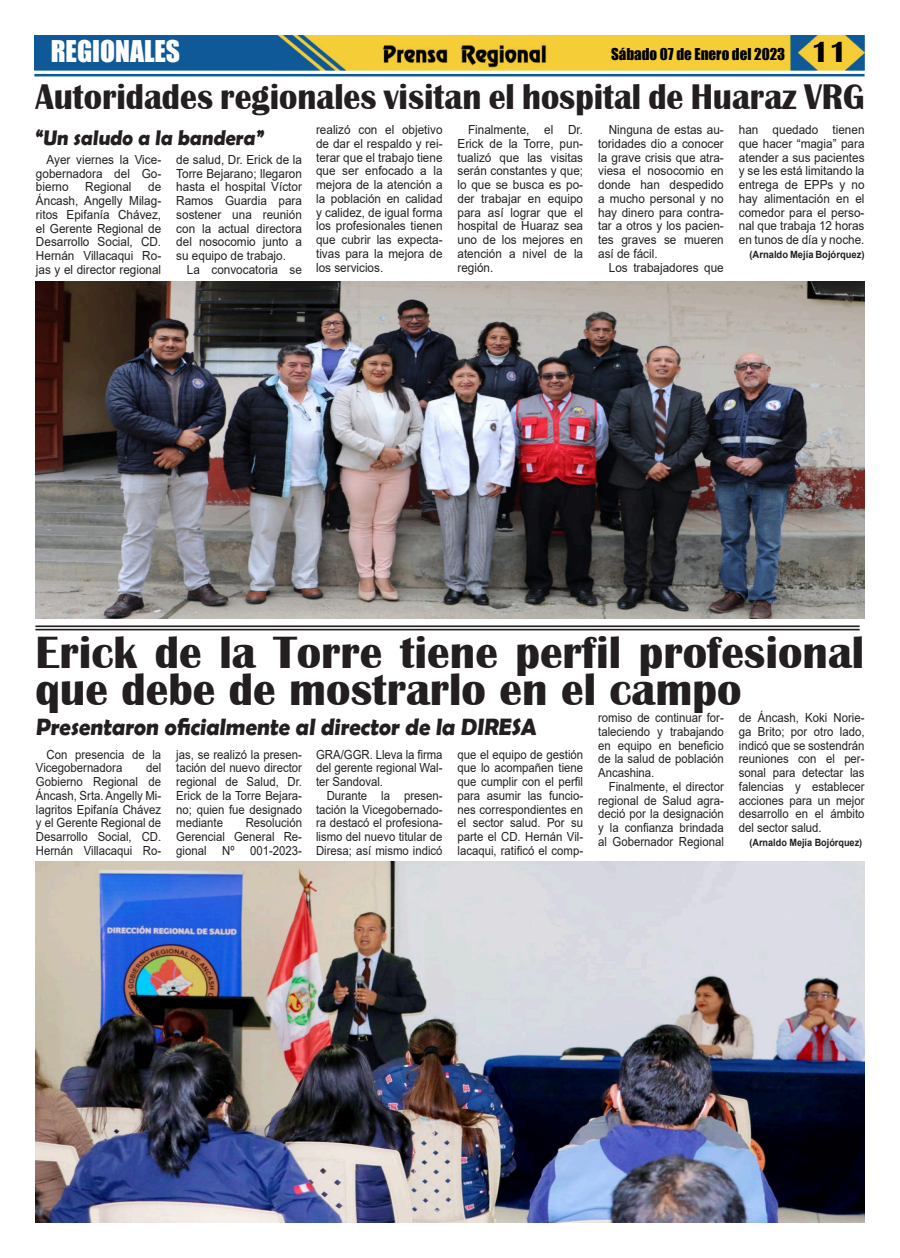
<style>
.page{position:relative;width:900px;height:1258px;background:#fff}
.page>*{position:absolute;margin:0;border:0;box-sizing:border-box;transform-origin:0 0}
.t1{font:700 46.5px/37.5px "Britannic";color:#231f20}
.t2{font:700 36.75px "Britannic";color:#231f20;scale:.92 1}
.t3{font:27.5px "Impact";color:#fff}
.t4{font:700 23.75px "Berlin Sans FB Demi";color:#231f20;scale:.96 1}
.t5{font:700 21.25px "Berlin Sans FB Demi";color:#231f20;scale:.96 1}
.t6{font:15px "Impact";color:#000}
.t7{font:12.5px/13.8px "Arial";color:#231f20;text-align:justify;scale:.94 1}
.t8{font:12.5px/13.8px "Arial";color:#231f20;text-align:justify;scale:.91 1}
.t9{font:700 10px "Arial";color:#231f20;scale:.94 1}
.t10{font:700 10px "Arial";color:#231f20;scale:.91 1}
.s1{font-family:"Britannic";font-weight:700;font-size:30px}
</style>
<div class="page">
<img style="left:34px;top:35px;width:831px;height:36px">
<hr style="left:34px;top:74px;width:831px;height:2px;background:#0f5998">
<img style="left:380px;top:41px;width:169px;height:27px">
<hr style="left:35px;top:625px;width:825px;height:2px;background:#231f20">
<hr style="left:35px;top:629px;width:825px;height:1px;background:#231f20">
<img style="left:36px;top:282px;width:828px;height:336px">
<img style="left:36px;top:861px;width:828px;height:361px">
<h3 class="t3" style="left:51px;top:36px;width:131px">REGIONALES</h3>
<p class="t6" style="left:611px;top:46px;width:238px">Sábado 07 de Enero del 2023 <span class="s1">11</span></p>
<h2 class="t2" style="left:35px;top:84px;width:903px">Autoridades regionales visitan el hospital de Huaraz VRG</h2>
<p class="t7" style="left:36px;top:152px;width:135px;text-indent:11px">Ayer viernes la Vice&shy;gobernadora del Go&shy;bierno</p>
<p class="t7" style="left:316px;top:123px;width:136px">realizó con el objetivo de dar el respaldo y rei&shy;terar que el trabajo tiene que ser enfocado a la mejora de la atención a la población en calidad y calidez, de igual forma los profesionales tienen que cubrir las expecta&shy;tivas para la mejora de los servicios.</p>
<p class="t7" style="left:458px;top:123px;width:135px;text-indent:11px">Finalmente, el Dr.<br>Erick de la Torre, pun&shy;tualizó que las visitas serán constantes y que; lo que se busca es po&shy;der trabajar en equipo para así lograr que el hospital de Huaraz sea uno de los mejores en atención a nivel de la región.</p>
<p class="t7" style="left:598px;top:123px;width:135px;text-indent:11px">Ninguna de estas au&shy;toridades dio a conocer la grave crisis que atra&shy;viesa el nosocomio en donde han despedido a mucho personal y no hay dinero para contra&shy;tar a otros y los pacien&shy;tes graves se mueren así de fácil.</p>
<p class="t7" style="left:739px;top:123px;width:135px">han quedado tienen que hacer “magia” para atender a sus pacientes y se les está limitando la entrega de EPPs y no hay alimentación en el comedor para el perso&shy;nal que trabaja 12 horas en tunos de día y noche.</p>
<p class="t9" style="left:750px;top:250px;width:124px">(Arnaldo Mejía Bojórquez)</p>
<h3 class="t5" style="left:34px;top:125px;width:243px">“Un saludo a la bandera”</h3>
<p class="t7" style="left:176px;top:152px;width:135px">de salud, Dr. Erick de la Torre Bejarano; llegaron hasta el hospital Víctor Ramos Guardia para sostener una reunión con la actual directora del nosocomio junto a su equipo de trabajo.</p>
<p class="t7" style="left:187px;top:262px;width:124px">La convocatoria se</p>
<p class="t7" style="left:36px;top:180px;width:135px;text-indent:112px">de Áncash, Angelly Milag&shy;ritos Epifanía Chávez, el Gerente Regional de Desarrollo Social, CD.<br>Hernán Villacaqui Ro&shy;jas y el director regional</p>
<p class="t7" style="left:85px;top:180px;width:51px">Regional</p>
<p class="t7" style="left:609px;top:260px;width:124px">Los trabajadores que</p>
<h1 class="t1" style="left:35px;top:637px;width:830px">Erick de la Torre tiene perfil profesional que debe de mostrarlo en el campo</h1>
<h3 class="t4" style="left:35px;top:713px;width:526px">Presentaron oficialmente al director de la DIRESA</h3>
<p class="t8" style="left:36px;top:747px;width:139px;text-indent:11px">Con presencia de la<br>Vicegobernadora</p>
<p class="t8" style="left:739px;top:711px;width:140px">de Áncash, Koki Norie&shy;ga Brito; por otro lado, indicó que se sostendrán reuniones con el per&shy;sonal para detectar las falencias y establecer acciones para un mejor desarrollo en el ámbito del sector salud.</p>
<p class="t10" style="left:750px;top:839px;width:125px">(Arnaldo Mejía Bojórquez)</p>
<p class="t8" style="left:598px;top:711px;width:140px">romiso de continuar for&shy;taleciendo y trabajando en equipo en beneficio de la salud de población Ancashina.</p>
<p class="t8" style="left:598px;top:780px;width:140px;text-indent:11px">Finalmente, el director regional de Salud agra&shy;deció por la designación y la confianza brindada al Gobernador Regional</p>
<p class="t8" style="left:316px;top:747px;width:141px">GRA/GGR. Lleva la firma del gerente regional Wal&shy;ter Sandoval.</p>
<p class="t8" style="left:316px;top:788px;width:141px;text-indent:11px">Durante la presen&shy;tación la Vicegobernado&shy;ra destacó el profesiona&shy;lismo del nuevo titular de Diresa; así mismo indicó</p>
<p class="t8" style="left:176px;top:747px;width:140px">jas, se realizó la presen&shy;tación del nuevo director regional de Salud, Dr.<br>Erick de la Torre Bejara&shy;no; quien fue designado mediante</p>
<p class="t8" style="left:458px;top:747px;width:140px">que el equipo de gestión que lo acompañen tiene que cumplir con el perfil para asumir las funcio&shy;nes correspondientes en el sector salud. Por su parte el CD. Hernán Vil&shy;lacaqui, ratificó el comp-</p>
<p class="t8" style="left:36px;top:761px;width:139px;text-indent:110px">del Gobierno Regional de Áncash, Srta. Angelly Mi&shy;lagritos Epifanía Chávez y el Gerente Regional de Desarrollo Social, CD.<br>Hernán Villacaqui Ro-</p>
<p class="t8" style="left:176px;top:816px;width:140px;text-indent:69px">Resolución Gerencial General Re&shy;gional Nº 001-2023-</p>
</div>
